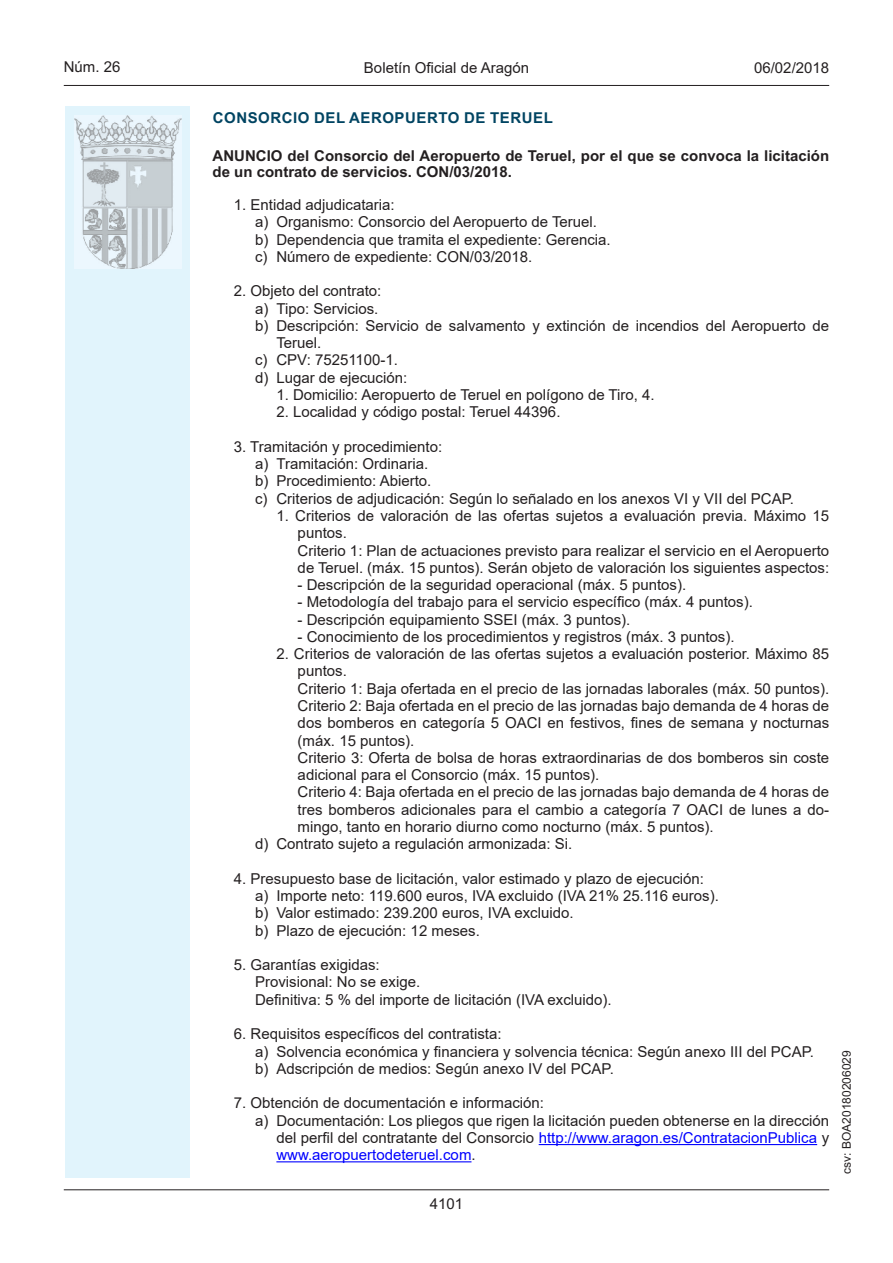
<style>
.page{position:relative;width:893px;height:1263px;background:#fff}
.page>*{position:absolute;margin:0;border:0;box-sizing:border-box;transform-origin:0 0}
.Sangrado_05{font:15px/17.2px "Arial";color:#231f20}
.Sangrado_02{font:15px/17.2px "Arial";color:#231f20}
.inicio_de_parrafo{font:15px "Arial";color:#231f20}
.Titulo_text{font:700 15px/16.5px "Arial";color:#231f20}
.Sangrado_04{font:15px "Arial";color:#231f20}
.emisor_text{font:700 15px "Arial";letter-spacing:.035em;color:#004462}
.estilo_head-c{font:15px "Arial";color:#231f20}
.estilo_head-d{font:15px "Arial MT2";color:#231f20}
.estilo_head-i{font:15px "Arial MT2";color:#231f20}
.numero_pagina{font:15px "Arial MT2";color:#231f20}
.estilo_head-i-2{font:12px "Arial MT2";color:#231f20}
.s1{color:#00f}
.s2{font-family:"Arial MT2"}
</style>
<div class="page">
<div style="left:65px;top:106px;width:125px;height:1072px;background:#e1f4fc"></div>
<img style="left:75px;top:115px;width:106px;height:153px">
<hr style="left:64px;top:85px;width:765px;height:1px;background:#231f20">
<hr style="left:64px;top:1189px;width:765px;height:1px;background:#231f20">
<hr style="left:539px;top:1144px;width:278px;height:1px;background:#00f">
<hr style="left:276px;top:1161px;width:195px;height:1px;background:#00f">
<p class="estilo_head-i" style="left:64px;top:57px;width:58px">Núm. 26</p>
<p class="estilo_head-c" style="left:364px;top:57px;width:167px">Boletín Oficial de Aragón</p>
<p class="estilo_head-d" style="left:754px;top:57px;width:77px">06/02/2018</p>
<p class="emisor_text" style="left:213px;top:107px;width:341px">CONSORCIO DEL AEROPUERTO DE TERUEL</p>
<p class="Titulo_text" style="left:213px;top:147px;width:618px">ANUNCIO del Consorcio del Aeropuerto de Teruel, por el que se convoca la licitación de un contrato de servicios. CON/03/2018.</p>
<p class="inicio_de_parrafo" style="left:234px;top:194px;width:162px">1. Entidad adjudicataria:</p>
<p class="Sangrado_02" style="left:255px;top:213px;width:343px">a) Organismo: Consorcio del Aeropuerto de Teruel.</p>
<p class="Sangrado_02" style="left:255px;top:231px;width:357px">b) Dependencia que tramita el expediente: Gerencia.</p>
<p class="Sangrado_02" style="left:255px;top:248px;width:279px">c) Número de expediente: CON/03/2018.</p>
<p class="inicio_de_parrafo" style="left:234px;top:281px;width:149px">2. Objeto del contrato:</p>
<p class="Sangrado_02" style="left:255px;top:300px;width:125px">a) Tipo: Servicios.</p>
<p class="Sangrado_02" style="left:276px;top:317px;width:554px;text-indent:-21px">b) Descripción: Servicio de salvamento y extinción de incendios del Aeropuerto de<br>Teruel.</p>
<p class="Sangrado_02" style="left:255px;top:351px;width:144px">c) CPV: 75251100-1.</p>
<p class="Sangrado_02" style="left:255px;top:369px;width:154px">d) Lugar de ejecución:</p>
<p class="Sangrado_05" style="left:276px;top:386px;width:380px">1. Domicilio: Aeropuerto de Teruel en polígono de Tiro, 4.</p>
<p class="Sangrado_05" style="left:276px;top:403px;width:286px">2. Localidad y código postal: Teruel 44396.</p>
<p class="inicio_de_parrafo" style="left:234px;top:436px;width:210px">3. Tramitación y procedimiento:</p>
<p class="Sangrado_02" style="left:255px;top:455px;width:175px">a) Tramitación: Ordinaria.</p>
<p class="Sangrado_02" style="left:255px;top:472px;width:178px">b) Procedimiento: Abierto.</p>
<p class="Sangrado_02" style="left:255px;top:490px;width:540px">c) Criterios de adjudicación: Según lo señalado en los anexos VI y VII del PCAP.</p>
<p class="Sangrado_05" style="left:298px;top:507px;width:533px;text-indent:-21px">1. Criterios de valoración de las ofertas sujetos a evaluación previa. Máximo 15 puntos.</p>
<p class="Sangrado_05" style="left:298px;top:541px;width:533px">Criterio 1: Plan de actuaciones previsto para realizar el servicio en el Aeropuerto de Teruel. (máx. 15 puntos). Serán objeto de valoración los siguientes aspectos:</p>
<p class="Sangrado_05" style="left:298px;top:576px;width:390px">- Descripción de la seguridad operacional (máx. 5 puntos).</p>
<p class="Sangrado_05" style="left:298px;top:593px;width:457px">- Metodología del trabajo para el servicio específico (máx. 4 puntos).</p>
<p class="Sangrado_05" style="left:298px;top:611px;width:334px">- Descripción equipamiento SSEI (máx. 3 puntos).</p>
<p class="Sangrado_05" style="left:298px;top:628px;width:438px">- Conocimiento de los procedimientos y registros (máx. 3 puntos).</p>
<p class="Sangrado_05" style="left:298px;top:645px;width:533px;text-indent:-21px">2. Criterios de valoración de las ofertas sujetos a evaluación posterior. Máximo 85 puntos.</p>
<p class="Sangrado_05" style="left:298px;top:680px;width:533px">Criterio 1: Baja ofertada en el precio de las jornadas laborales (máx. 50 puntos).</p>
<p class="Sangrado_05" style="left:298px;top:697px;width:533px;text-align:justify">Criterio 2: Baja ofertada en el precio de las jornadas bajo demanda de 4 horas de dos bomberos en categoría 5 OACI en festivos, fines de semana y nocturnas (máx. 15 puntos).</p>
<p class="Sangrado_05" style="left:298px;top:749px;width:533px">Criterio 3: Oferta de bolsa de horas extraordinarias de dos bomberos sin coste adicional para el Consorcio (máx. 15 puntos).</p>
<p class="Sangrado_05" style="left:298px;top:783px;width:533px;text-align:justify">Criterio 4: Baja ofertada en el precio de las jornadas bajo demanda de 4 horas de tres bomberos adicionales para el cambio a categoría 7 OACI de lunes a do&shy;mingo, tanto en horario diurno como nocturno (máx. 5 puntos).</p>
<p class="Sangrado_02" style="left:255px;top:835px;width:319px">d) Contrato sujeto a regulación armonizada: Si.</p>
<p class="inicio_de_parrafo" style="left:234px;top:868px;width:472px">4. Presupuesto base de licitación, valor estimado y plazo de ejecución:</p>
<p class="Sangrado_02" style="left:255px;top:887px;width:465px">a) Importe neto: 119.600 euros, IVA excluido (IVA 21% 25.116 euros).</p>
<p class="Sangrado_02" style="left:255px;top:904px;width:320px">b) Valor estimado: 239.200 euros, IVA excluido.</p>
<p class="Sangrado_02" style="left:255px;top:922px;width:226px">b) Plazo de ejecución: 12 meses.</p>
<p class="inicio_de_parrafo" style="left:234px;top:954px;width:147px">5. Garantías exigidas:</p>
<p class="Sangrado_04" style="left:255px;top:972px;width:167px">Provisional: No se exige.</p>
<p class="Sangrado_04" style="left:255px;top:989px;width:358px">Definitiva: 5 % del importe de licitación (IVA excluido).</p>
<p class="inicio_de_parrafo" style="left:234px;top:1024px;width:269px">6. Requisitos específicos del contratista:</p>
<p class="Sangrado_02" style="left:255px;top:1042px;width:560px">a) Solvencia económica y financiera y solvencia técnica: Según anexo III del PCAP.</p>
<p class="Sangrado_02" style="left:255px;top:1060px;width:360px">b) Adscripción de medios: Según anexo IV del PCAP.</p>
<p class="inicio_de_parrafo" style="left:234px;top:1093px;width:312px">7. Obtención de documentación e información:</p>
<p class="Sangrado_02" style="left:276px;top:1112px;width:554px;text-align:justify;text-indent:-21px">a) Documentación: Los pliegos que rigen la licitación pueden obtenerse en la dirección del perfil del contratante del Consorcio <span class="s1">http://www.aragon.es/ContratacionPublica</span> y <span class="s1">www.aeropuertodeteruel.com</span><span class="s2">.</span></p>
<p class="numero_pagina" style="left:430px;top:1193px;width:35px">4101</p>
<p class="estilo_head-i-2" style="left:838px;top:1174px;width:125px;rotate:-90deg">csv: BOA20180206029</p>
</div>
